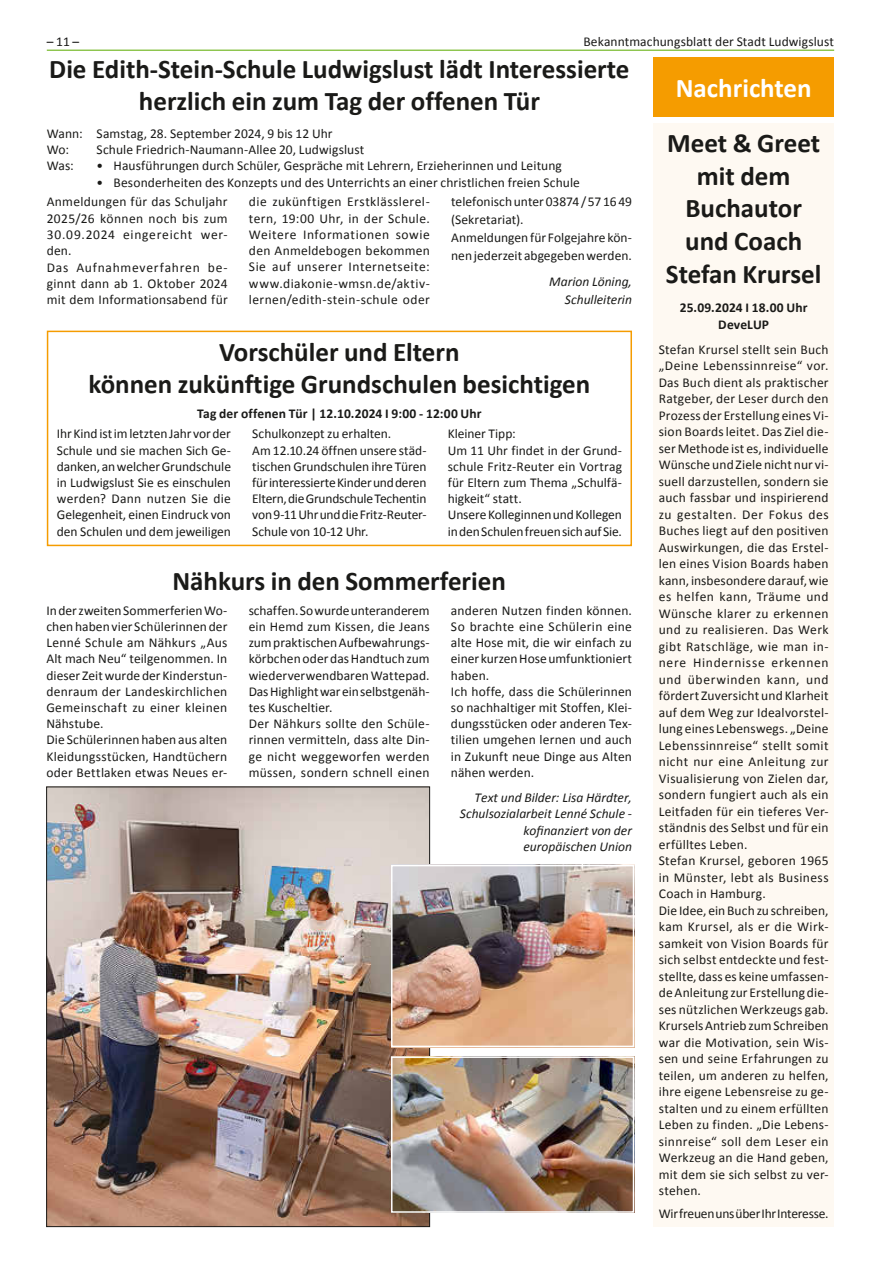
<style>
.page{position:relative;width:881px;height:1263px;background:#fff}
.page>*{position:absolute;margin:0;border:0;box-sizing:border-box;transform-origin:0 0}
.t1{font:700 27px/32.7px "Calibri";color:#1a1a18;text-align:center}
.t2{font:700 27px "Calibri";color:#fff}
.t3{font:13.5px/16.5px "Calibri";letter-spacing:.015em;color:#1a1a18}
.t4{font:13.5px/16.2px "Calibri";letter-spacing:-.01em;color:#1a1a18}
.t5{font:13.5px/16.2px "Calibri";letter-spacing:-.005em;color:#1a1a18}
.t6{font:italic 13.5px/16.5px "Calibri";color:#1a1a18;text-align:right}
.t7{font:700 13.5px/16.5px "Calibri";letter-spacing:.01em;color:#1a1a18;text-align:center}
.t8{font:13.5px "Calibri";letter-spacing:-.02em;color:#1a1a18}
</style>
<div class="page">
<hr style="left:47px;top:50px;width:786px;height:1px;background:#75b828">
<div style="left:47px;top:331px;width:584px;height:215px;border:2px solid #f59c00"></div>
<img style="left:48px;top:789px;width:379px;height:436px">
<img style="left:393px;top:867px;width:239px;height:178px">
<div style="left:391px;top:865px;width:243px;height:182px;border:1px solid #fff"></div>
<img style="left:393px;top:1058px;width:239px;height:153px">
<div style="left:391px;top:1056px;width:243px;height:157px;border:1px solid #fff"></div>
<div style="left:653px;top:57px;width:180px;height:60px;background:#f59c00"></div>
<div style="left:653px;top:123px;width:180px;height:1104px;background:#fef9f2"></div>
<p class="t3" style="left:47px;top:34px;width:34px">– 11 –</p>
<p class="t3" style="left:583px;top:34px;width:252px">Bekanntmachungsblatt der Stadt Ludwigslust</p>
<h1 class="t1" style="left:49px;top:52px;width:581px">Die Edith-Stein-Schule Ludwigslust lädt Interessierte herzlich ein zum Tag der offenen Tür</h1>
<p class="t3" style="left:47px;top:125px;width:287px;line-height:16px">Wann: Samstag, 28. September 2024, 9 bis 12 Uhr<br>Wo:</p>
<p class="t3" style="left:97px;top:141px;width:269px">Schule Friedrich-Naumann-Allee 20, Ludwigslust</p>
<p class="t3" style="left:47px;top:157px;width:29px">Was:</p>
<p class="t3" style="left:97px;top:157px;width:466px">• Hausführungen durch Schüler, Gespräche mit Lehrern, Erzieherinnen und Leitung</p>
<p class="t3" style="left:47px;top:172px;width:534px;line-height:19.6px;text-indent:50px">• Besonderheiten des Konzepts und des Unterrichts an einer christlichen freien Schule<br>Anmeldungen für das Schuljahr</p>
<p class="t3" style="left:47px;top:210px;width:182px">2025/26 können noch bis zum<br>30.09.2024 eingereicht wer&shy;den.<br>Das Aufnahmeverfahren be&shy;ginnt dann ab 1. Oktober 2024 mit dem Informationsabend für</p>
<p class="t3" style="left:249px;top:194px;width:182px;text-align:justify">die zukünftigen Erstklässlerel&shy;tern, 19:00 Uhr, in der Schule.<br>Weitere Informationen sowie den Anmeldebogen bekommen Sie auf unserer Internetseite: www.diakonie-wmsn.de/aktiv&shy;lernen/edith-stein-schule oder</p>
<p class="t3" style="left:451px;top:193px;width:182px;line-height:17.7px">telefonisch unter 03874 / 57 16 49 (Sekretariat).<br>Anmeldungen für Folgejahre kön&shy;nen jederzeit abgegeben werden.</p>
<p class="t6" style="left:549px;top:272px;width:84px;line-height:18px">Marion Löning,<br>Schulleiterin</p>
<h1 class="t1" style="left:88px;top:336px;width:503px">Vorschüler und Eltern<br>können zukünftige Grundschulen besichtigen</h1>
<p class="t7" style="left:197px;top:405px;width:286px">Tag der offenen Tür | 12.10.2024 I 9:00 - 12:00 Uhr</p>
<p class="t3" style="left:57px;top:426px;width:176px;text-align:justify">Ihr Kind ist im letzten Jahr vor der Schule und sie machen Sich Ge&shy;danken, an welcher Grundschule in Ludwigslust Sie es einschulen werden? Dann nutzen Sie die Gelegenheit, einen Eindruck von den Schulen und dem jeweiligen</p>
<p class="t4" style="left:252px;top:426px;width:176px">Schulkonzept zu erhalten.<br>Am 12.10.24 öffnen unsere städ&shy;tischen Grundschulen ihre Türen für interessierte Kinder und deren<br>Eltern, die Grundschule Techentin von 9-11 Uhr und die Fritz-Reuter-<br>Schule von 10-12 Uhr.</p>
<p class="t5" style="left:447px;top:426px;width:176px">Kleiner Tipp:<br>Um 11 Uhr findet in der Grund&shy;schule Fritz-Reuter ein Vortrag für Eltern zum Thema „Schulfä&shy;higkeit“ statt.<br>Unsere Kolleginnen und Kollegen in den Schulen freuen sich auf Sie.</p>
<h1 class="t1" style="left:172px;top:565px;width:335px">Nähkurs in den Sommerferien</h1>
<p class="t3" style="left:46px;top:602px;width:182px">In der zweiten Sommerferien Wo&shy;chen haben vier Schülerinnen der<br>Lenné Schule am Nähkurs „Aus<br>Alt mach Neu“ teilgenommen. In dieser Zeit wurde der Kinderstun&shy;denraum der Landeskirchlichen<br>Gemeinschaft zu einer kleinen<br>Nähstube.<br>Die Schülerinnen haben aus alten<br>Kleidungsstücken, Handtüchern oder Bettlaken etwas Neues er-</p>
<p class="t3" style="left:248px;top:602px;width:182px">schaffen. So wurde unteranderem ein Hemd zum Kissen, die Jeans zum praktischen Aufbewahrungs&shy;körbchen oder das Handtuch zum wiederverwendbaren Wattepad.<br>Das Highlight war ein selbstgenäh&shy;tes Kuscheltier.<br>Der Nähkurs sollte den Schüle&shy;rinnen vermitteln, dass alte Din&shy;ge nicht weggeworfen werden müssen, sondern schnell einen</p>
<p class="t3" style="left:451px;top:602px;width:182px">anderen Nutzen finden können.<br>So brachte eine Schülerin eine alte Hose mit, die wir einfach zu einer kurzen Hose umfunktioniert haben.<br>Ich hoffe, dass die Schülerinnen so nachhaltiger mit Stoffen, Klei&shy;dungsstücken oder anderen Tex&shy;tilien umgehen lernen und auch in Zukunft neue Dinge aus Alten nähen werden.</p>
<p class="t6" style="left:460px;top:788px;width:173px">Text und Bilder: Lisa Härdter,<br>Schulsozialarbeit Lenné Schule - kofinanziert von der europäischen Union</p>
<h1 class="t2" style="left:675px;top:71px;width:137px">Nachrichten</h1>
<h1 class="t1" style="left:665px;top:127px;width:157px">Meet &amp; Greet mit dem<br>Buchautor und Coach<br>Stefan Krursel</h1>
<p class="t7" style="left:679px;top:299px;width:129px">25.09.2024 I 18.00 Uhr<br>DeveLUP</p>
<p class="t3" style="left:658px;top:341px;width:171px">Stefan Krursel stellt sein Buch „Deine Lebenssinnreise“ vor.<br>Das Buch dient als praktischer<br>Ratgeber, der Leser durch den<br>Prozess der Erstellung eines Vi&shy;sion Boards leitet. Das Ziel die&shy;ser Methode ist es, individuelle<br>Wünsche und Ziele nicht nur vi&shy;suell darzustellen, sondern sie auch fassbar und inspirierend zu gestalten. Der Fokus des<br>Buches liegt auf den positiven<br>Auswirkungen, die das Erstel&shy;len eines Vision Boards haben kann, insbesondere darauf, wie es helfen kann, Träume und<br>Wünsche klarer zu erkennen und zu realisieren. Das Werk gibt Ratschläge, wie man in&shy;nere Hindernisse erkennen und überwinden kann, und fördert Zuversicht und Klarheit auf dem Weg zur Idealvorstel&shy;lung eines Lebenswegs. „Deine<br>Lebenssinnreise“ stellt somit nicht nur eine Anleitung zur<br>Visualisierung von Zielen dar, sondern fungiert auch als ein<br>Leitfaden für ein tieferes Ver&shy;ständnis des Selbst und für ein erfülltes Leben.<br>Stefan Krursel, geboren 1965 in Münster, lebt als Business<br>Coach in Hamburg.<br>Die Idee, ein Buch zu schreiben, kam Krursel, als er die Wirk&shy;samkeit von Vision Boards für sich selbst entdeckte und fest&shy;stellte, dass es keine umfassen&shy;de Anleitung zur Erstellung die&shy;ses nützlichen Werkzeugs gab.<br>Krursels Antrieb zum Schreiben war die Motivation, sein Wis&shy;sen und seine Erfahrungen zu teilen, um anderen zu helfen, ihre eigene Lebensreise zu ge&shy;stalten und zu einem erfüllten<br>Leben zu finden. „Die Lebens&shy;sinnreise“ soll dem Leser ein<br>Werkzeug an die Hand geben, mit dem sie sich selbst zu ver&shy;stehen.</p>
<p class="t8" style="left:658px;top:1205px;width:171px">Wir freuen uns über Ihr Interesse.</p>
</div>
